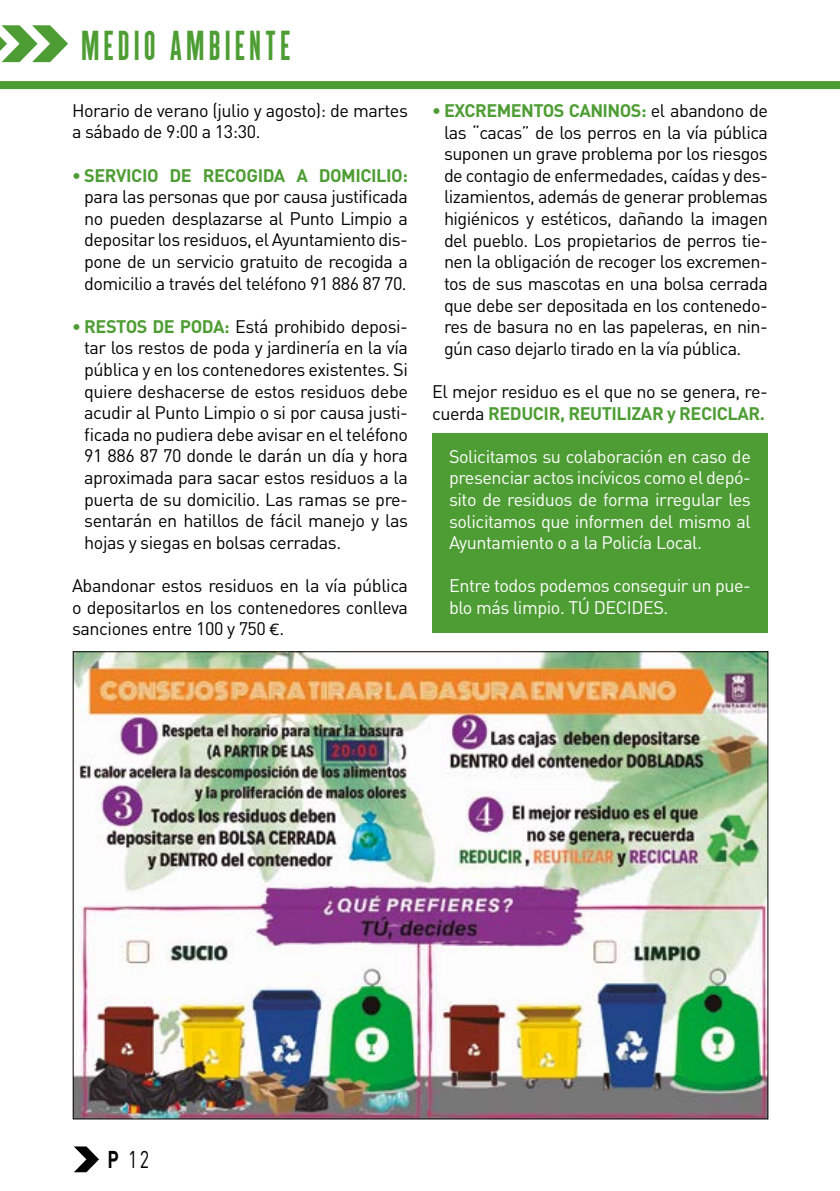
<style>
.page{position:relative;width:840px;height:1191px;background:#fff}
.page>*{position:absolute;margin:0;border:0;box-sizing:border-box;transform-origin:0 0}
.t1{font:700 36px "Cactus";letter-spacing:.13em;color:#4e9d34}
.t2{font:24px "DIN";color:#000;scale:.75 1}
.t3{font:18px/21.6px "DIN";letter-spacing:-.025em;color:#000;text-align:justify}
.t4{font:18px/21.6px "DIN";letter-spacing:-.025em;color:#fff;text-align:justify}
.t5{font:700 18px "DIN";letter-spacing:-.025em;color:#4e9d34}
.s1{font-weight:700;color:#4e9d34}
.s2{font-family:"Apex New"}
.s3{font-weight:700}
</style>
<div class="page">
<div style="left:432px;top:433px;width:335px;height:199px;background:#4e9d34"></div>
<svg style="left:0;top:25px;width:68px;height:37px"></svg>
<div style="left:0;top:81px;width:839px;height:8px;background:#4e9d34"></div>
<img style="left:75px;top:653px;width:690px;height:464px">
<svg style="left:74px;top:1146px;width:25px;height:26px"></svg>
<h1 class="t1" style="left:81px;top:22px;width:210px">MEDIO AMBIENTE</h1>
<p class="t3" style="left:72px;top:99px;width:337px">Horario de verano (julio y agosto): de martes a sábado de 9:00 a 13:30.</p>
<p class="t5" style="left:72px;top:163px;width:337px">• SERVICIO DE RECOGIDA A DOMICILIO:</p>
<p class="t3" style="left:84px;top:185px;width:325px">para las personas que por causa justificada no pueden desplazarse al Punto Limpio a depositar los residuos, el Ayuntamiento dis&shy;pone de un servicio gratuito de recogida a domicilio a través del teléfono 91 886 87 70.</p>
<p class="t3" style="left:84px;top:315px;width:325px;text-indent:-12px"><span class="s1">• RESTOS DE PODA:</span> Está prohibido deposi&shy;tar los restos de poda y jardinería en la vía pública y en los contenedores existentes. Si quiere deshacerse de estos residuos debe acudir al Punto Limpio o si por causa justi&shy;ficada no pudiera debe avisar en el teléfono 91 886 87 70 donde le darán un día y hora aproximada para sacar estos residuos a la puerta de su domicilio. Las ramas se pre&shy;sentarán en hatillos de fácil manejo y las hojas y siegas en bolsas cerradas.</p>
<p class="t3" style="left:72px;top:574px;width:337px">Abandonar estos residuos en la vía pública o depositarlos en los contenedores conlleva sanciones entre 100 y 750 <span class="s2">€</span>.</p>
<p class="t3" style="left:444px;top:99px;width:325px;text-indent:-12px"><span class="s1">• EXCREMENTOS CANINOS:</span> el abandono de las “cacas” de los perros en la vía pública suponen un grave problema por los riesgos de contagio de enfermedades, caídas y des&shy;lizamientos, además de generar problemas higiénicos y estéticos, dañando la imagen del pueblo. Los propietarios de perros tie&shy;nen la obligación de recoger los excremen&shy;tos de sus mascotas en una bolsa cerrada que debe ser depositada en los contenedo&shy;res de basura no en las papeleras, en nin&shy;gún caso dejarlo tirado en la vía pública.</p>
<p class="t3" style="left:432px;top:380px;width:337px">El mejor residuo es el que no se genera, re&shy;cuerda <span class="s1">REDUCIR, REUTILIZAR y RECICLAR.</span></p>
<p class="t4" style="left:449px;top:445px;width:303px">Solicitamos su colaboración en caso de presenciar actos incívicos como el depó&shy;sito de residuos de forma irregular les solicitamos que informen del mismo al Ayuntamiento o a la Policía Local.</p>
<p class="t4" style="left:449px;top:575px;width:303px">Entre todos podemos conseguir un pue&shy;blo más limpio. TÚ DECIDES.</p>
<h2 class="t2" style="left:107px;top:1144px;width:57px"><span class="s3">P</span> 12</h2>
</div>
